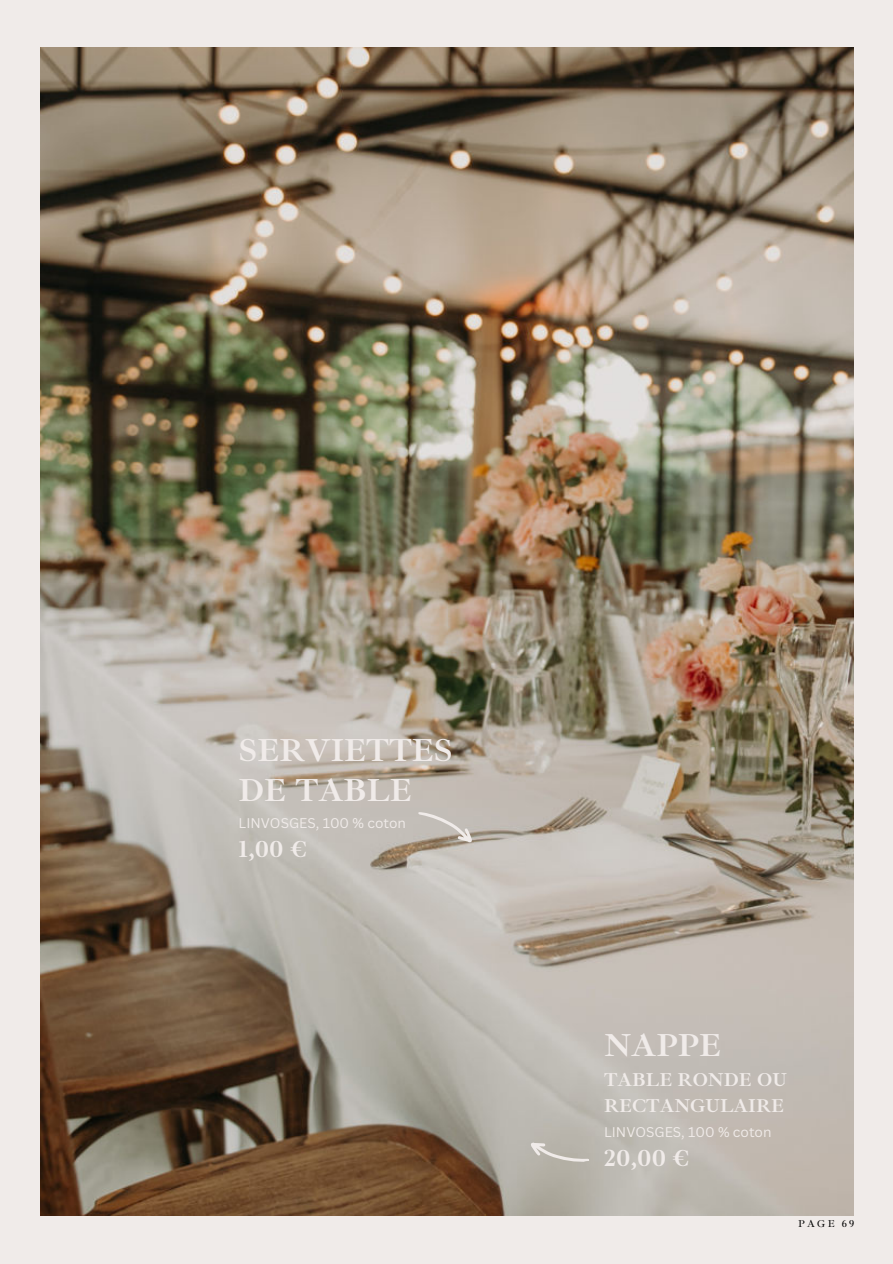
<style>
.page{position:relative;width:893px;height:1264px;background:#fff}
.page>*{position:absolute;margin:0;border:0;box-sizing:border-box;transform-origin:0 0}
.t1{font:700 32.55px/39.3px "Ibarra Real Nova";color:#f0ebe9}
.t2{font:700 23.85px "Ibarra Real Nova";color:#f0ebe9}
.t3{font:700 19.05px/25.8px "Ibarra Real Nova";color:#f0ebe9}
.t4{font:13.65px "Canva Sans";color:#f0ebe9}
.t5{font:10.2px "Ibarra Real Nova";letter-spacing:.215em;color:#000}
</style>
<div class="page">
<div style="left:0;top:0;width:892px;height:1263px;background:#f0ebe9"></div>
<img style="left:40px;top:47px;width:813px;height:1168px">
<svg style="left:529px;top:1142px;width:60px;height:20px"></svg>
<svg style="left:418px;top:812px;width:55px;height:30px;background:#c2bcb4"></svg>
<h1 class="t1" style="left:239px;top:731px;width:216px">SERVIETTES<br>DE TABLE</h1>
<p class="t4" style="left:238px;top:815px;width:169px">LINVOSGES, 100 % coton</p>
<h2 class="t2" style="left:239px;top:835px;width:69px">1,00 €</h2>
<h1 class="t1" style="left:604px;top:1026px;width:118px">NAPPE</h1>
<h3 class="t3" style="left:604px;top:1067px;width:184px">TABLE RONDE OU<br>RECTANGULAIRE</h3>
<p class="t4" style="left:604px;top:1124px;width:169px">LINVOSGES, 100 % coton</p>
<h2 class="t2" style="left:604px;top:1144px;width:86px">20,00 €</h2>
<p class="t5" style="left:798px;top:1217px;width:57px">PAGE 69</p>
</div>
